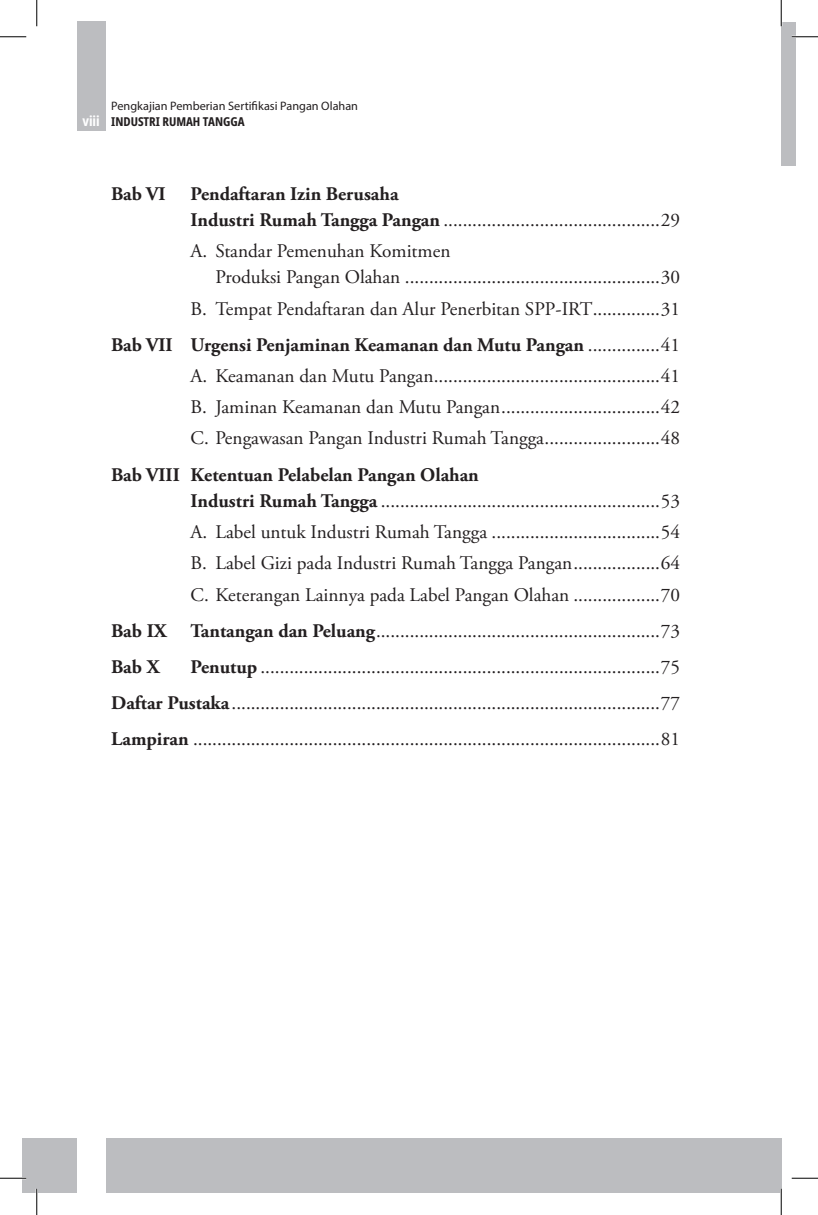
<style>
.page{position:relative;width:818px;height:1215px;background:#fff}
.page>*{position:absolute;margin:0;border:0;box-sizing:border-box;transform-origin:0 0}
.t1{font:19.25px/26.2px "Adobe Garamond Pro";color:#231f20}
.t2{font:700 19.25px/26.2px "Adobe Garamond Pro";color:#231f20}
.t3{font:700 14px "Noto Sans Display Condensed";color:#fff}
.t4{font:12.25px "Myriad Pro";color:#231f20}
.t5{font:700 12.25px "Noto Sans Display Condensed";color:#231f20}
.s1{font-weight:400}
.s2{font-weight:700}
</style>
<div class="page">
<div style="left:22px;top:1138px;width:759px;height:55px;background:#bcbdc0"></div>
<div style="left:77px;top:22px;width:28px;height:109px;background:#bcbdc0"></div>
<div style="left:77px;top:1138px;width:28px;height:55px;background:#fff"></div>
<div style="left:781px;top:22px;width:15px;height:144px;background:#bcbdc0"></div>
<hr style="left:791px;top:36px;width:27px;height:2px;background:#fff">
<hr style="left:0;top:1177px;width:26px;height:2px;background:#fff">
<hr style="left:36px;top:1188px;width:2px;height:26px;background:#fff">
<hr style="left:780px;top:1188px;width:2px;height:26px;background:#fff">
<svg style="left:0;top:36px;width:26px;height:1px"></svg>
<svg style="left:791px;top:36px;width:27px;height:1px"></svg>
<svg style="left:0;top:1177px;width:26px;height:1px"></svg>
<svg style="left:791px;top:1177px;width:27px;height:1px"></svg>
<svg style="left:36px;top:0;width:1px;height:26px"></svg>
<svg style="left:36px;top:1188px;width:1px;height:26px"></svg>
<svg style="left:781px;top:0;width:1px;height:26px"></svg>
<svg style="left:781px;top:1188px;width:1px;height:26px"></svg>
<p class="t3" style="left:82px;top:111px;width:19px">viii</p>
<p class="t4" style="left:111px;top:99px;width:248px">Pengkajian Pemberian Sertifikasi Pangan Olahan</p>
<p class="t5" style="left:111px;top:113px;width:135px">INDUSTRI RUMAH TANGGA</p>
<p class="t2" style="left:111px;top:181px;width:56px">Bab VI</p>
<p class="t2" style="left:191px;top:181px;width:491px">Pendaftaran Izin Berusaha<br>Industri Rumah Tangga Pangan <span class="s1">.............................................29</span></p>
<p class="t1" style="left:215px;top:238px;width:466px;text-indent:-25px">A. Standar Pemenuhan Komitmen<br>Produksi Pangan Olahan .....................................................30</p>
<p class="t1" style="left:191px;top:296px;width:491px">B. Tempat Pendaftaran dan Alur Penerbitan SPP-IRT..............31</p>
<p class="t2" style="left:111px;top:332px;width:570px">Bab VII Urgensi Penjaminan Keamanan dan Mutu Pangan <span class="s1">...............41</span></p>
<p class="t1" style="left:191px;top:363px;width:491px">A. Keamanan dan Mutu Pangan...............................................41</p>
<p class="t1" style="left:191px;top:394px;width:491px">B. Jaminan Keamanan dan Mutu Pangan.................................42</p>
<p class="t1" style="left:191px;top:426px;width:491px">C. Pengawasan Pangan Industri Rumah Tangga........................48</p>
<p class="t1" style="left:191px;top:462px;width:491px;text-indent:-79px"><span class="s2">Bab VIII Ketentuan Pelabelan Pangan Olahan<br>Industri Rumah Tangga</span> ..........................................................53</p>
<p class="t1" style="left:191px;top:519px;width:491px">A. Label untuk Industri Rumah Tangga ...................................54</p>
<p class="t1" style="left:191px;top:551px;width:491px">B. Label Gizi pada Industri Rumah Tangga Pangan..................64</p>
<p class="t1" style="left:191px;top:582px;width:491px">C. Keterangan Lainnya pada Label Pangan Olahan ..................70</p>
<p class="t1" style="left:111px;top:618px;width:570px"><span class="s2">Bab IX Tantangan dan Peluang</span>...........................................................73</p>
<p class="t2" style="left:111px;top:654px;width:50px">Bab X</p>
<p class="t1" style="left:191px;top:654px;width:491px"><span class="s2">Penutup</span> ...................................................................................75</p>
<p class="t1" style="left:111px;top:690px;width:570px"><span class="s2">Daftar Pustaka</span> .........................................................................................77</p>
<p class="t1" style="left:111px;top:726px;width:570px"><span class="s2">Lampiran</span> .................................................................................................81</p>
</div>
